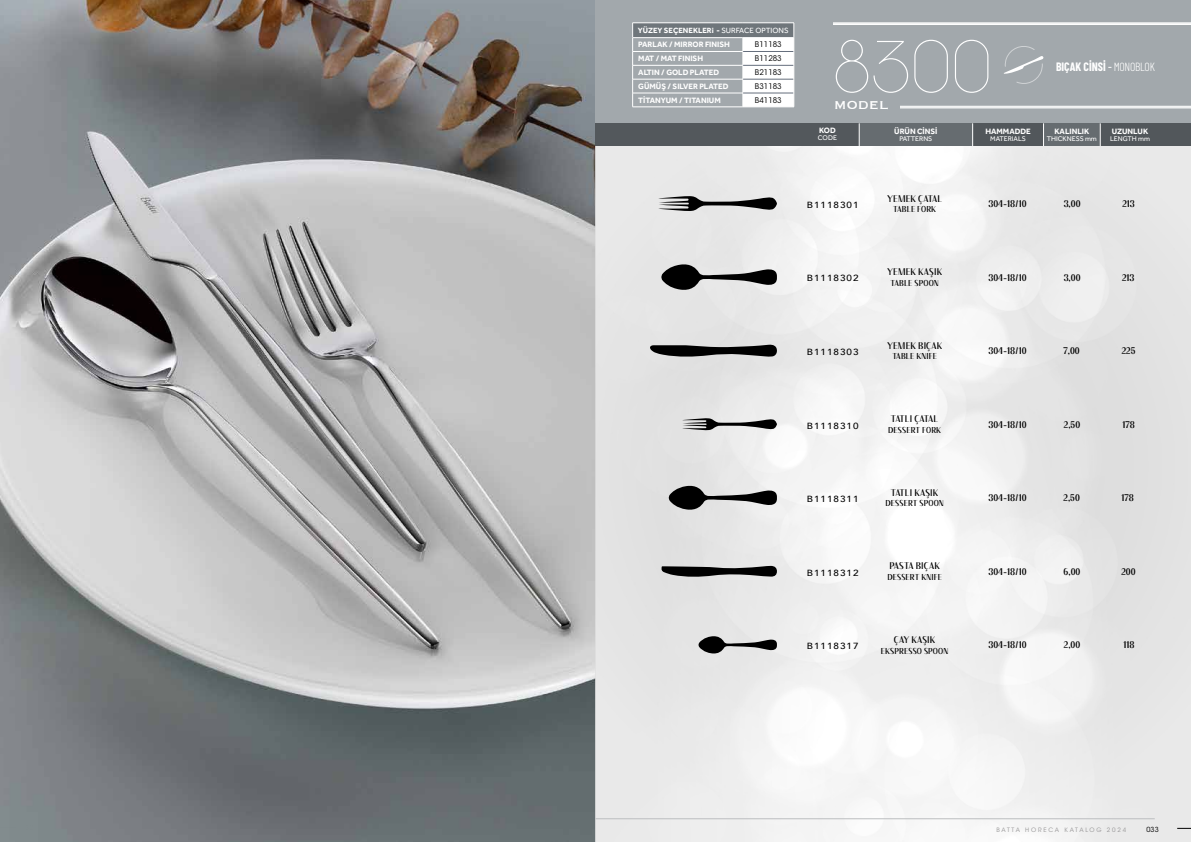
<style>
.page{position:relative;width:1191px;height:842px;background:#fff}
.page>*{position:absolute;margin:0;border:0;box-sizing:border-box;transform-origin:0 0}
.t1{font:100 67.7px "Kamerik 105";color:#fff}
.t2{font:18px "Copperplate";color:#fff}
.t3{font:700 11.8px "Barlow Condensed";color:#fff}
.t4{font:9.9px "Floane";color:#000}
.t5{font:9.9px "Floane";letter-spacing:-.04em;color:#000}
.t6{font:500 8.9px "Avenir";letter-spacing:.1em;color:#000;scale:1.11 1}
.t7{font:8.8px "Floane";letter-spacing:.01em;color:#000}
.t8{font:700 8px "Effra";color:#fff}
.t9{font:700 7.8px "Effra";color:#fff}
.t10{font:7.8px "ITC Avant Garde Std";color:#000}
.t11{font:7px "Effra";color:#fff}
.t12{font:7px "ITC Avant Garde Std";color:#000}
.t13{font:6px "ITC Avant Garde Std";letter-spacing:.3em;color:#979697}
.s1{font-weight:400}
.s2{font-weight:500}
.s3{font-weight:300}
</style>
<div class="page">
<img style="left:0;top:0;width:595px;height:842px">
<svg style="left:1177px;top:828px;width:14px;height:1px"></svg>
<hr style="left:595px;top:818px;width:559px;height:1px;background:#bcbec0">
<div style="left:595px;top:0;width:596px;height:123px;background:#a2a8ac"></div>
<hr style="left:833px;top:23px;width:358px;height:1px;background:#fff">
<hr style="left:833px;top:24px;width:358px;height:1px;background:#fff">
<div style="left:632px;top:23px;width:162px;height:15px;background:#6f767b"></div>
<hr style="left:632px;top:51px;width:110px;height:1px;background:#fff">
<hr style="left:632px;top:65px;width:110px;height:1px;background:#fff">
<hr style="left:632px;top:79px;width:110px;height:1px;background:#fff">
<hr style="left:632px;top:93px;width:110px;height:1px;background:#fff">
<hr style="left:633px;top:37px;width:110px;height:1px;background:#fff">
<hr style="left:632px;top:23px;width:111px;height:1px;background:#fff">
<svg style="left:632px;top:23px;width:1px;height:84px"></svg>
<svg style="left:742px;top:23px;width:52px;height:84px"></svg>
<hr style="left:632px;top:107px;width:111px;height:1px;background:#fff">
<hr style="left:743px;top:107px;width:51px;height:1px;background:#fff">
<div style="left:595px;top:123px;width:264px;height:23px;background:#53585c"></div>
<div style="left:859px;top:123px;width:113px;height:23px;background:#666c70"></div>
<div style="left:972px;top:123px;width:71px;height:23px;background:#52575b"></div>
<div style="left:1043px;top:123px;width:57px;height:23px;background:#666c70"></div>
<div style="left:1100px;top:123px;width:91px;height:23px;background:#52575b"></div>
<svg style="left:858px;top:123px;width:1px;height:23px"></svg>
<svg style="left:972px;top:123px;width:1px;height:23px"></svg>
<svg style="left:1043px;top:123px;width:1px;height:23px"></svg>
<svg style="left:1099px;top:123px;width:1px;height:23px"></svg>
<svg style="left:649px;top:345px;width:128px;height:12px;background:#373737"></svg>
<svg style="left:661px;top:263px;width:116px;height:28px;background:#878787"></svg>
<svg style="left:656px;top:196px;width:121px;height:15px;background:#838383"></svg>
<svg style="left:661px;top:566px;width:116px;height:11px"></svg>
<svg style="left:669px;top:485px;width:108px;height:26px;background:#858585"></svg>
<svg style="left:680px;top:418px;width:97px;height:12px"></svg>
<svg style="left:698px;top:635px;width:79px;height:19px;background:#868686"></svg>
<hr style="left:900px;top:108px;width:291px;height:1px;background:#fff">
<hr style="left:900px;top:107px;width:291px;height:1px;background:#fff">
<hr style="left:900px;top:106px;width:291px;height:1px;background:#fff">
<svg style="left:1004px;top:46px;width:39px;height:38px"></svg>
<p class="t9" style="left:638px;top:25px;width:152px">YÜZEY SEÇENEKLERi - <span class="s1">SURFACE OPTIONS</span></p>
<p class="t8" style="left:638px;top:40px;width:93px">PARLAK / MIRROR FINISH</p>
<p class="t10" style="left:755px;top:40px;width:28px">B11183</p>
<p class="t8" style="left:638px;top:54px;width:66px">MAT / MAT FINISH</p>
<p class="t10" style="left:755px;top:54px;width:28px">B11283</p>
<p class="t8" style="left:638px;top:67px;width:82px">ALTIN / GOLD PLATED</p>
<p class="t10" style="left:755px;top:68px;width:28px">B21183</p>
<p class="t8" style="left:638px;top:81px;width:92px">GÜMÜŞ / SILVER PLATED</p>
<p class="t10" style="left:755px;top:81px;width:28px">B31183</p>
<p class="t8" style="left:638px;top:95px;width:84px">TİTANYUM / TITANIUM</p>
<p class="t10" style="left:755px;top:95px;width:28px">B41183</p>
<h1 class="t1" style="left:833px;top:29px;width:160px">8300</h1>
<h2 class="t2" style="left:834px;top:93px;width:57px">model</h2>
<p class="t8" style="left:819px;top:125px;width:18px">KOD</p>
<p class="t11" style="left:818px;top:133px;width:21px">CODE</p>
<p class="t8" style="left:894px;top:126px;width:45px">ÜRÜN CİNSİ</p>
<p class="t11" style="left:899px;top:134px;width:34px">PATTERNS</p>
<p class="t8" style="left:985px;top:126px;width:47px">HAMMADDE</p>
<p class="t11" style="left:990px;top:134px;width:37px">MATERIALS</p>
<p class="t3" style="left:1056px;top:58px;width:100px">BIÇAK CİNSİ <span class="s2">-</span> <span class="s3">MONOBLOK</span></p>
<p class="t8" style="left:1054px;top:126px;width:36px">KALINLIK</p>
<p class="t11" style="left:1046px;top:134px;width:52px">THICKNESS mm</p>
<p class="t8" style="left:1111px;top:126px;width:38px">UZUNLUK</p>
<p class="t11" style="left:1110px;top:134px;width:41px">LENGTH mm</p>
<p class="t4" style="left:887px;top:190px;width:56px">YEMEK ÇATAL</p>
<p class="t7" style="left:893px;top:202px;width:44px">TABLE FORK</p>
<p class="t6" style="left:807px;top:197px;width:48px">B1118301</p>
<p class="t4" style="left:988px;top:195px;width:40px">304-18/10</p>
<p class="t4" style="left:1063px;top:195px;width:18px">3,00</p>
<p class="t4" style="left:1122px;top:195px;width:14px">213</p>
<p class="t4" style="left:887px;top:264px;width:57px">YEMEK KAŞIK</p>
<p class="t7" style="left:890px;top:275px;width:50px">TABLE SPOON</p>
<p class="t6" style="left:807px;top:271px;width:48px">B1118302</p>
<p class="t4" style="left:988px;top:269px;width:40px">304-18/10</p>
<p class="t4" style="left:1063px;top:269px;width:18px">3,00</p>
<p class="t4" style="left:1122px;top:269px;width:14px">213</p>
<p class="t4" style="left:887px;top:337px;width:57px">YEMEK BIÇAK</p>
<p class="t7" style="left:892px;top:349px;width:46px">TABLE KNIFE</p>
<p class="t6" style="left:807px;top:344px;width:48px">B1118303</p>
<p class="t4" style="left:988px;top:342px;width:40px">304-18/10</p>
<p class="t4" style="left:1063px;top:342px;width:18px">7,00</p>
<p class="t4" style="left:1121px;top:342px;width:15px">225</p>
<p class="t5" style="left:891px;top:411px;width:49px">TATLI ÇATAL</p>
<p class="t7" style="left:888px;top:423px;width:54px">DESSERT FORK</p>
<p class="t6" style="left:807px;top:418px;width:48px">B1118310</p>
<p class="t4" style="left:988px;top:416px;width:40px">304-18/10</p>
<p class="t4" style="left:1064px;top:416px;width:18px">2,50</p>
<p class="t4" style="left:1122px;top:416px;width:14px">178</p>
<p class="t6" style="left:807px;top:491px;width:48px">B1118311</p>
<p class="t4" style="left:891px;top:484px;width:49px">TATLI KAŞIK</p>
<p class="t7" style="left:885px;top:496px;width:60px">DESSERT SPOON</p>
<p class="t4" style="left:988px;top:490px;width:40px">304-18/10</p>
<p class="t4" style="left:1063px;top:490px;width:18px">2,50</p>
<p class="t4" style="left:1121px;top:490px;width:14px">178</p>
<p class="t4" style="left:889px;top:558px;width:52px">PASTA BIÇAK</p>
<p class="t7" style="left:887px;top:570px;width:56px">DESSERT KNIFE</p>
<p class="t6" style="left:807px;top:565px;width:48px">B1118312</p>
<p class="t4" style="left:988px;top:563px;width:40px">304-18/10</p>
<p class="t4" style="left:1063px;top:563px;width:18px">6,00</p>
<p class="t4" style="left:1121px;top:563px;width:16px">200</p>
<p class="t4" style="left:894px;top:631px;width:43px">ÇAY KAŞIK</p>
<p class="t7" style="left:881px;top:643px;width:69px">EKSPRESSO SPOON</p>
<p class="t6" style="left:807px;top:638px;width:48px">B1118317</p>
<p class="t4" style="left:988px;top:637px;width:40px">304-18/10</p>
<p class="t4" style="left:1064px;top:637px;width:18px">2,00</p>
<p class="t4" style="left:1123px;top:637px;width:13px">118</p>
<p class="t13" style="left:996px;top:826px;width:131px">BATTA HORECA KATALOG 2024</p>
<p class="t12" style="left:1146px;top:825px;width:14px">033</p>
</div>
